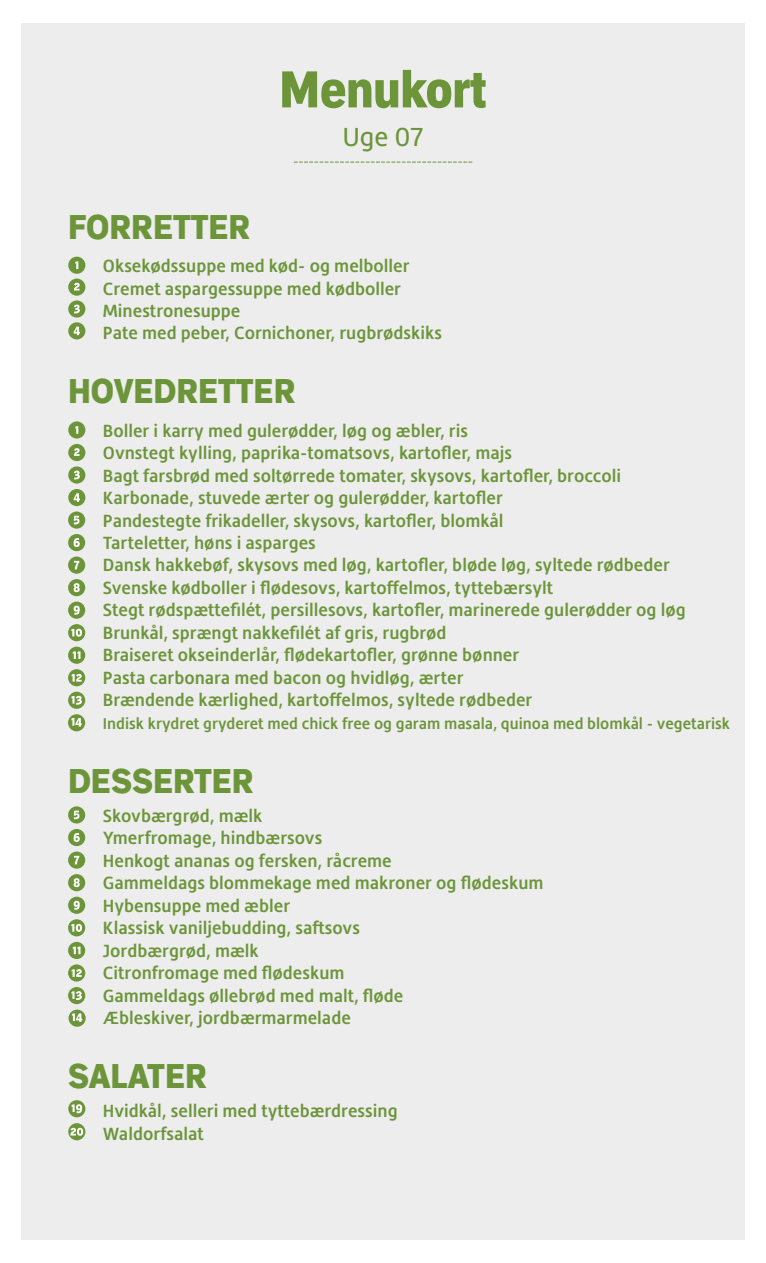
<style>
.page{position:relative;width:766px;height:1263px;background:#fff}
.page>*{position:absolute;margin:0;border:0;box-sizing:border-box;transform-origin:0 0}
.t1{font:900 condensed 51px "Embarcadero MVB Pro";color:#6c953a}
.t2{font:900 condensed 33.9px "Embarcadero MVB Pro";color:#6c953a}
.t3{font:27px "Hedley New";color:#6c953a}
.t4{font:500 18.3px/22.5px "Hedley New";color:#6c953a}
.t5{font:500 16.2px "Hedley New";color:#6c953a}
</style>
<div class="page">
<div style="left:22px;top:23px;width:722px;height:1216px;background:#ededed"></div>
<div style="left:68px;top:421px;width:17px;height:18px;background:#6c953a;border-radius:50%"></div>
<svg style="left:75px;top:426px;width:3px;height:8px"></svg>
<div style="left:68px;top:257px;width:17px;height:17px;background:#6c953a;border-radius:50%"></div>
<svg style="left:75px;top:261px;width:3px;height:8px"></svg>
<div style="left:68px;top:444px;width:17px;height:17px;background:#6c953a;border-radius:50%"></div>
<svg style="left:74px;top:448px;width:6px;height:8px"></svg>
<div style="left:68px;top:279px;width:17px;height:17px;background:#6c953a;border-radius:50%"></div>
<svg style="left:74px;top:283px;width:6px;height:7px"></svg>
<div style="left:68px;top:466px;width:17px;height:18px;background:#6c953a;border-radius:50%"></div>
<svg style="left:74px;top:471px;width:6px;height:8px"></svg>
<div style="left:68px;top:300px;width:17px;height:18px;background:#6c953a;border-radius:50%"></div>
<svg style="left:74px;top:305px;width:6px;height:8px"></svg>
<div style="left:68px;top:489px;width:17px;height:17px;background:#6c953a;border-radius:50%"></div>
<svg style="left:74px;top:493px;width:6px;height:9px"></svg>
<div style="left:68px;top:322px;width:17px;height:17px;background:#6c953a;border-radius:50%"></div>
<svg style="left:74px;top:327px;width:6px;height:8px"></svg>
<svg style="left:68px;top:511px;width:17px;height:18px"></svg>
<svg style="left:74px;top:516px;width:5px;height:8px"></svg>
<svg style="left:68px;top:806px;width:17px;height:17px"></svg>
<svg style="left:74px;top:811px;width:5px;height:8px"></svg>
<div style="left:68px;top:534px;width:17px;height:17px;background:#6c953a;border-radius:50%"></div>
<svg style="left:74px;top:538px;width:6px;height:9px"></svg>
<div style="left:68px;top:829px;width:17px;height:17px;background:#6c953a;border-radius:50%"></div>
<svg style="left:74px;top:833px;width:6px;height:9px"></svg>
<div style="left:68px;top:556px;width:17px;height:18px;background:#6c953a;border-radius:50%"></div>
<svg style="left:74px;top:561px;width:5px;height:8px"></svg>
<div style="left:68px;top:851px;width:17px;height:18px;background:#6c953a;border-radius:50%"></div>
<svg style="left:74px;top:856px;width:5px;height:8px"></svg>
<div style="left:68px;top:579px;width:17px;height:17px;background:#6c953a;border-radius:50%"></div>
<svg style="left:74px;top:583px;width:6px;height:9px"></svg>
<div style="left:68px;top:874px;width:17px;height:17px;background:#6c953a;border-radius:50%"></div>
<svg style="left:74px;top:878px;width:6px;height:9px"></svg>
<div style="left:68px;top:602px;width:17px;height:17px;background:#6c953a;border-radius:50%"></div>
<svg style="left:74px;top:606px;width:6px;height:9px"></svg>
<div style="left:68px;top:897px;width:17px;height:17px;background:#6c953a;border-radius:50%"></div>
<svg style="left:74px;top:901px;width:6px;height:9px"></svg>
<div style="left:68px;top:624px;width:17px;height:17px;background:#6c953a;border-radius:50%"></div>
<svg style="left:71px;top:629px;width:11px;height:8px"></svg>
<div style="left:68px;top:919px;width:17px;height:17px;background:#6c953a;border-radius:50%"></div>
<svg style="left:71px;top:924px;width:11px;height:8px"></svg>
<div style="left:68px;top:647px;width:17px;height:17px;background:#6c953a;border-radius:50%"></div>
<svg style="left:73px;top:651px;width:8px;height:8px"></svg>
<div style="left:68px;top:942px;width:17px;height:17px;background:#6c953a;border-radius:50%"></div>
<svg style="left:73px;top:947px;width:8px;height:7px"></svg>
<div style="left:68px;top:669px;width:17px;height:17px;background:#6c953a;border-radius:50%"></div>
<svg style="left:72px;top:674px;width:10px;height:8px"></svg>
<div style="left:68px;top:964px;width:17px;height:17px;background:#6c953a;border-radius:50%"></div>
<svg style="left:72px;top:969px;width:10px;height:8px"></svg>
<div style="left:68px;top:692px;width:17px;height:17px;background:#6c953a;border-radius:50%"></div>
<svg style="left:71px;top:696px;width:11px;height:9px"></svg>
<div style="left:68px;top:987px;width:17px;height:17px;background:#6c953a;border-radius:50%"></div>
<svg style="left:71px;top:991px;width:11px;height:9px"></svg>
<div style="left:68px;top:714px;width:17px;height:17px;background:#6c953a;border-radius:50%"></div>
<svg style="left:71px;top:718px;width:11px;height:9px"></svg>
<svg style="left:68px;top:1009px;width:18px;height:18px"></svg>
<svg style="left:72px;top:1013px;width:10px;height:9px"></svg>
<div style="left:68px;top:1100px;width:17px;height:17px;background:#6c953a;border-radius:50%"></div>
<svg style="left:68px;top:1123px;width:17px;height:17px"></svg>
<svg style="left:71px;top:1104px;width:11px;height:9px"></svg>
<svg style="left:70px;top:1128px;width:13px;height:8px"></svg>
<svg style="left:294px;top:162px;width:178px;height:1px"></svg>
<h2 class="t2" style="left:68px;top:203px;width:183px">FORRETTER</h2>
<h1 class="t1" style="left:279px;top:53px;width:209px">Menukort</h1>
<h3 class="t3" style="left:343px;top:122px;width:82px">Uge 07</h3>
<p class="t4" style="left:103px;top:254px;width:340px">Oksekødssuppe med kød- og melboller Cremet aspargessuppe med kødboller Minestronesuppe<br>Pate med peber, Cornichoner, rugbrødskiks</p>
<h2 class="t2" style="left:68px;top:367px;width:228px">HOVEDRETTER</h2>
<p class="t4" style="left:103px;top:419px;width:584px">Boller i karry med gulerødder, løg og æbler, ris<br>Ovnstegt kylling, paprika-tomatsovs, kartofler, majs<br>Bagt farsbrød med soltørrede tomater, skysovs, kartofler, broccoli Karbonade, stuvede ærter og gulerødder, kartofler<br>Pandestegte frikadeller, skysovs, kartofler, blomkål<br>Tarteletter, høns i asparges<br>Dansk hakkebøf, skysovs med løg, kartofler, bløde løg, syltede rødbeder Svenske kødboller i flødesovs, kartoffelmos, tyttebærsylt<br>Stegt rødspættefilét, persillesovs, kartofler, marinerede gulerødder og løg Brunkål, sprængt nakkefilét af gris, rugbrød<br>Braiseret okseinderlår, flødekartofler, grønne bønner<br>Pasta carbonara med bacon og hvidløg, ærter<br>Brændende kærlighed, kartoffelmos, syltede rødbeder</p>
<p class="t5" style="left:103px;top:714px;width:628px">Indisk krydret gryderet med chick free og garam masala, quinoa med blomkål - vegetarisk</p>
<h2 class="t2" style="left:68px;top:756px;width:186px">DESSERTER</h2>
<p class="t4" style="left:103px;top:804px;width:442px">Skovbærgrød, mælk<br>Ymerfromage, hindbærsovs<br>Henkogt ananas og fersken, råcreme<br>Gammeldags blommekage med makroner og flødeskum<br>Hybensuppe med æbler<br>Klassisk vaniljebudding, saftsovs<br>Jordbærgrød, mælk<br>Citronfromage med flødeskum<br>Gammeldags øllebrød med malt, fløde<br>Æbleskiver, jordbærmarmelade</p>
<h2 class="t2" style="left:68px;top:1052px;width:140px">SALATER</h2>
<p class="t4" style="left:103px;top:1099px;width:296px">Hvidkål, selleri med tyttebærdressing<br>Waldorfsalat</p>
</div>
